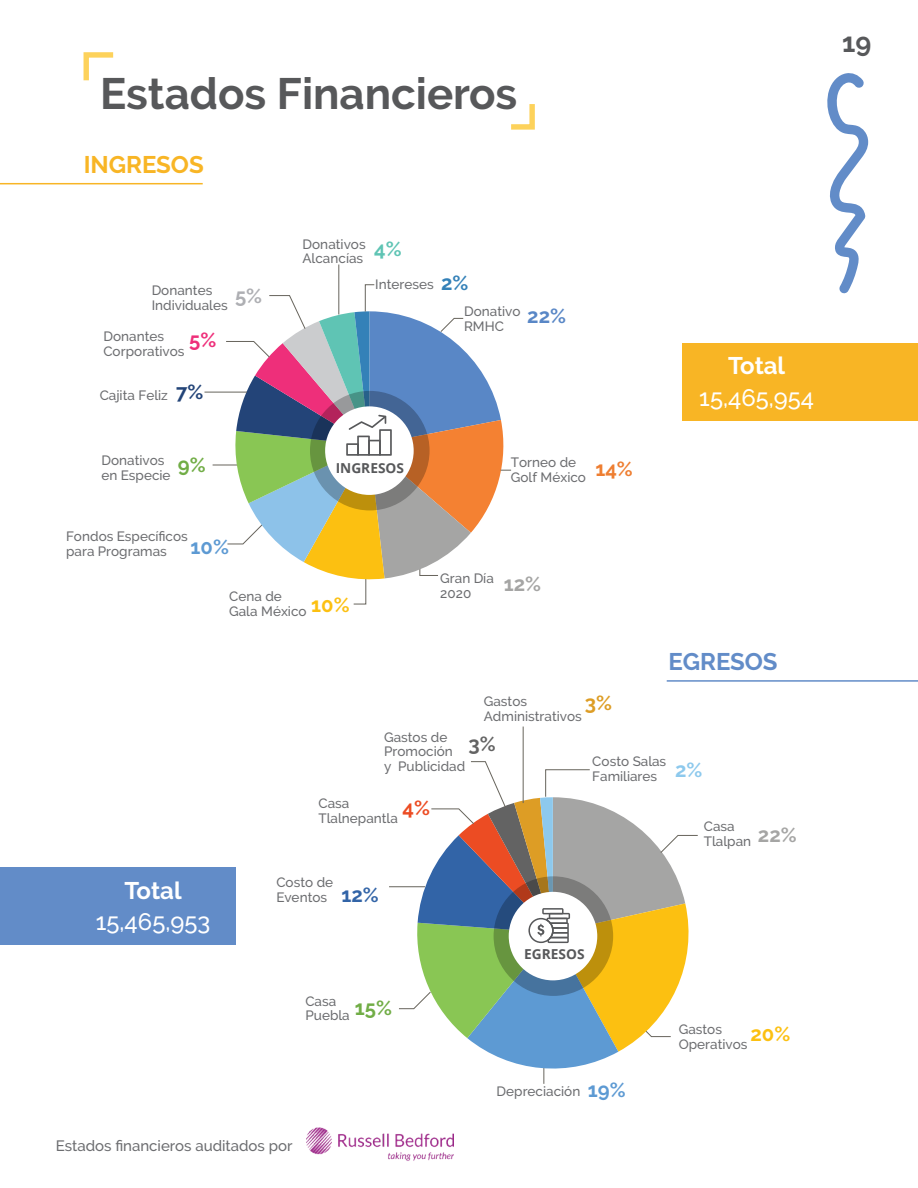
<style>
.page{position:relative;width:918px;height:1188px;background:#fff}
.page>*{position:absolute;margin:0;border:0;box-sizing:border-box;transform-origin:0 0}
.t1{font:700 43.8px "Raleway";color:#57585a}
.t2{font:700 27px "Raleway";color:#57585a}
.t3{font:700 24px "Raleway";letter-spacing:-.005em;color:#fff}
.t4{font:700 24px "Raleway";color:#f8b525}
.t5{font:700 24px "Raleway";color:#628cc8}
.t6{font:500 23.85px "Raleway";color:#fff}
.t7{font:700 20.25px "Raleway";color:#a5a5a4}
.t8{font:700 20.25px "Raleway";color:#636363}
.t9{font:700 20.25px "Raleway";color:#dd9d25}
.t10{font:500 15px "Raleway";color:#6c6d70}
.t11{font:700 13.65px "Open Sans";color:#57585a}
.t12{font:500 13.5px/14.9px "Raleway";color:#6c6d70}
.s1{font-weight:700;font-size:20.25px;color:#234478}
.s2{font-weight:700;font-size:20.25px;color:#5d9ad3}
.s3{font-weight:700;font-size:20.25px;color:#3481b8}
.s4{font-weight:700;font-size:20.25px;color:#3264a7}
</style>
<div class="page">
<svg style="left:511px;top:104px;width:24px;height:26px"></svg>
<svg style="left:83px;top:52px;width:31px;height:29px"></svg>
<hr style="left:338px;top:265px;width:1px;height:49px;background:#67645c">
<svg style="left:213px;top:284px;width:298px;height:321px"></svg>
<hr style="left:204px;top:392px;width:43px;height:1px;background:#67645c">
<hr style="left:0;top:183px;width:203px;height:1px;background:#f8b525">
<hr style="left:667px;top:680px;width:251px;height:2px;background:#628cc8">
<div style="left:682px;top:343px;width:236px;height:78px;background:#f8b525"></div>
<div style="left:0;top:868px;width:236px;height:77px;background:#628cc8"></div>
<hr style="left:523px;top:727px;width:1px;height:76px;background:#67645c">
<hr style="left:389px;top:886px;width:36px;height:1px;background:#67645c">
<svg style="left:398px;top:761px;width:300px;height:323px"></svg>
<svg style="left:827px;top:73px;width:41px;height:221px"></svg>
<img style="left:307px;top:1127px;width:146px;height:34px">
<h1 class="t1" style="left:100px;top:69px;width:419px">Estados Financieros</h1>
<h3 class="t4" style="left:84px;top:150px;width:122px">INGRESOS</h3>
<p class="t12" style="left:152px;top:283px;width:112px">Donantes<br>Individuales <sup>5%</sup></p>
<p class="t12" style="left:103px;top:329px;width:115px">Donantes<br>Corporativos <sup>5%</sup></p>
<p class="t12" style="left:100px;top:387px;width:105px">Cajita Feliz <span class="s1">7%</span></p>
<p class="t12" style="left:102px;top:453px;width:106px">Donativos<br>en Especie <sup>9%</sup></p>
<p class="t12" style="left:66px;top:529px;width:164px">Fondos Específicos<br>para Programas <span class="s2">10%</span></p>
<p class="t12" style="left:303px;top:236px;width:101px">Donativos<br>Alcancías <sup>4%</sup></p>
<p class="t12" style="left:375px;top:276px;width:95px">Intereses <span class="s3">2%</span></p>
<p class="t11" style="left:336px;top:459px;width:70px">INGRESOS</p>
<p class="t12" style="left:464px;top:304px;width:104px">Donativo<br>RMHC <sup>22%</sup></p>
<p class="t12" style="left:511px;top:455px;width:124px">Torneo de<br>Golf México <sup>14%</sup></p>
<p class="t12" style="left:229px;top:589px;width:122px">Cena de<br>Gala México <sup>10%</sup></p>
<p class="t12" style="left:440px;top:571px;width:55px">Gran Día<br>2020</p>
<h3 class="t7" style="left:504px;top:572px;width:39px">12%</h3>
<h3 class="t3" style="left:728px;top:352px;width:59px">Total</h3>
<h3 class="t6" style="left:699px;top:384px;width:116px">15,465,954</h3>
<h3 class="t5" style="left:669px;top:648px;width:111px">EGRESOS</h3>
<p class="t12" style="left:484px;top:694px;width:100px">Gastos<br>Administrativos</p>
<h3 class="t9" style="left:585px;top:692px;width:29px">3%</h3>
<p class="t12" style="left:592px;top:754px;width:112px">Costo Salas<br>Familiares <sup>2%</sup></p>
<p class="t12" style="left:384px;top:729px;width:83px">Gastos de<br>Promoción<br>y Publicidad</p>
<h3 class="t8" style="left:468px;top:733px;width:29px">3%</h3>
<h3 class="t3" style="left:125px;top:876px;width:59px">Total</h3>
<h3 class="t6" style="left:96px;top:908px;width:116px">15,465,953</h3>
<p class="t12" style="left:318px;top:796px;width:113px">Casa<br>Tlalnepantla <sup>4%</sup></p>
<p class="t12" style="left:276px;top:875px;width:104px">Costo de<br>Eventos <span class="s4">12%</span></p>
<p class="t12" style="left:305px;top:993px;width:88px">Casa<br>Puebla <sup>15%</sup></p>
<p class="t10" style="left:56px;top:1137px;width:238px">Estados financieros auditados por</p>
<p class="t11" style="left:524px;top:944px;width:62px">EGRESOS</p>
<p class="t12" style="left:497px;top:1084px;width:131px">Depreciación <span class="s2">19%</span></p>
<p class="t12" style="left:704px;top:819px;width:94px">Casa<br>Tlalpan <sup>22%</sup></p>
<p class="t12" style="left:679px;top:1022px;width:113px">Gastos<br>Operativos <sup>20%</sup></p>
<h2 class="t2" style="left:842px;top:27px;width:31px">19</h2>
</div>
